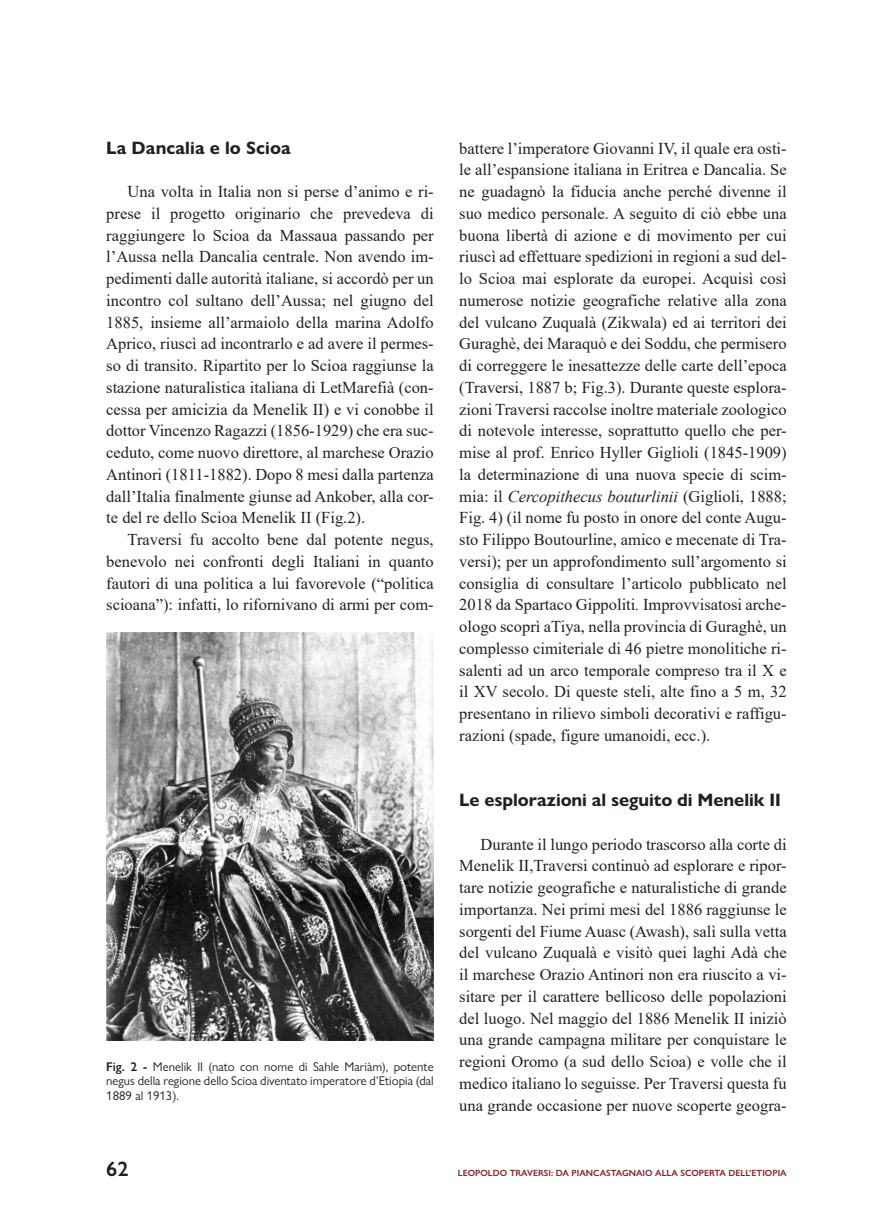
<style>
.page{position:relative;width:893px;height:1229px;background:#fff}
.page>*{position:absolute;margin:0;border:0;box-sizing:border-box;transform-origin:0 0}
.t1{font:600 21px "Gill Sans Nova";color:#231f20}
.SOTTOTITOLO_PARAGRAFO{font:700 18px "Gill Sans Nova";letter-spacing:-.005em;color:#231f20}
.TESTO_OK{font:16.5px/21.8px "Times New Roman";color:#231f20;text-align:justify}
.DIDASCALIA_FOTO{font:12.75px/14.4px "Gill Sans Nova";color:#231f20;text-align:justify}
.TITOLO_ARTICOLO_PAG_DESTRA{font:600 9px "Gill Sans Nova";color:#891f22}
.s1{font-weight:600}
.s2{font-style:italic}
</style>
<div class="page">
<img style="left:106px;top:632px;width:328px;height:408px">
<p class="SOTTOTITOLO_PARAGRAFO" style="left:106px;top:136px;width:186px">La Dancalia e lo Scioa</p>
<p class="TESTO_OK" style="left:106px;top:180px;width:329px;text-indent:21px">Una volta in Italia non si perse d’animo e ri&shy;prese il progetto originario che prevedeva di raggiungere lo Scioa da Massaua passando per l’Aussa nella Dancalia centrale. Non avendo im&shy;pedimenti dalle autorità italiane, si accordò per un incontro col sultano dell’Aussa; nel giugno del 1885, insieme all’armaiolo della marina Adolfo Aprico, riuscì ad incontrarlo e ad avere il permes&shy;so di transito. Ripartito per lo Scioa raggiunse la stazione naturalistica italiana di LetMarefià (con&shy;cessa per amicizia da Menelik II) e vi conobbe il dottor Vincenzo Ragazzi (1856-1929) che era suc&shy;ceduto, come nuovo direttore, al marchese Orazio Antinori (1811-1882). Dopo 8 mesi dalla partenza dall’Italia finalmente giunse ad Ankober, alla cor&shy;te del re dello Scioa Menelik II (Fig.2).</p>
<p class="TESTO_OK" style="left:106px;top:528px;width:329px;text-indent:21px">Traversi fu accolto bene dal potente negus, benevolo nei confronti degli Italiani in quanto fautori di una politica a lui favorevole (“politica scioana”): infatti, lo rifornivano di armi per com-</p>
<p class="DIDASCALIA_FOTO" style="left:106px;top:1059px;width:329px"><span class="s1">Fig. 2 -</span> Menelik II (nato con nome di Sahle Mariàm), potente negus della regione dello Scioa diventato imperatore d’Etiopia (dal 1889 al 1913).</p>
<p class="t1" style="left:106px;top:1156px;width:24px">62</p>
<p class="TESTO_OK" style="left:459px;top:137px;width:329px">battere l’imperatore Giovanni IV, il quale era osti&shy;le all’espansione italiana in Eritrea e Dancalia. Se ne guadagnò la fiducia anche perché divenne il suo medico personale. A seguito di ciò ebbe una buona libertà di azione e di movimento per cui riuscì ad effettuare spedizioni in regioni a sud del&shy;lo Scioa mai esplorate da europei. Acquisì così numerose notizie geografiche relative alla zona del vulcano Zuqualà (Zikwala) ed ai territori dei Guraghè, dei Maraquò e dei Soddu, che permisero di correggere le inesattezze delle carte dell’epoca (Traversi, 1887 b; Fig.3). Durante queste esplora&shy;zioni Traversi raccolse inoltre materiale zoologico di notevole interesse, soprattutto quello che per&shy;mise al prof. Enrico Hyller Giglioli (1845-1909) la determinazione di una nuova specie di scim&shy;mia: il <span class="s2">Cercopithecus bouturlinii</span> (Giglioli, 1888; Fig. 4) (il nome fu posto in onore del conte Augu&shy;sto Filippo Boutourline, amico e mecenate di Tra&shy;versi); per un approfondimento sull’argomento si consiglia di consultare l’articolo pubblicato nel 2018 da Spartaco Gippoliti<span class="s2">.</span> Improvvisatosi arche&shy;ologo scoprì aTiya, nella provincia di Guraghè, un complesso cimiteriale di 46 pietre monolitiche ri&shy;salenti ad un arco temporale compreso tra il X e il XV secolo. Di queste steli, alte fino a 5 m, 32 presentano in rilievo simboli decorativi e raffigu&shy;razioni (spade, figure umanoidi, ecc.).</p>
<p class="SOTTOTITOLO_PARAGRAFO" style="left:459px;top:789px;width:323px">Le esplorazioni al seguito di Menelik II</p>
<p class="TESTO_OK" style="left:459px;top:833px;width:329px;text-indent:21px">Durante il lungo periodo trascorso alla corte di Menelik II,Traversi continuò ad esplorare e ripor&shy;tare notizie geografiche e naturalistiche di grande importanza. Nei primi mesi del 1886 raggiunse le sorgenti del Fiume Auasc (Awash), salì sulla vetta del vulcano Zuqualà e visitò quei laghi Adà che il marchese Orazio Antinori non era riuscito a vi&shy;sitare per il carattere bellicoso delle popolazioni del luogo. Nel maggio del 1886 Menelik II iniziò una grande campagna militare per conquistare le regioni Oromo (a sud dello Scioa) e volle che il medico italiano lo seguisse. Per Traversi questa fu una grande occasione per nuove scoperte geogra-</p>
<p class="TITOLO_ARTICOLO_PAG_DESTRA" style="left:458px;top:1167px;width:330px">LEOPOLDO TRAVERSI: DA PIANCASTAGNAIO ALLA SCOPERTA DELL’ETIOPIA</p>
</div>
